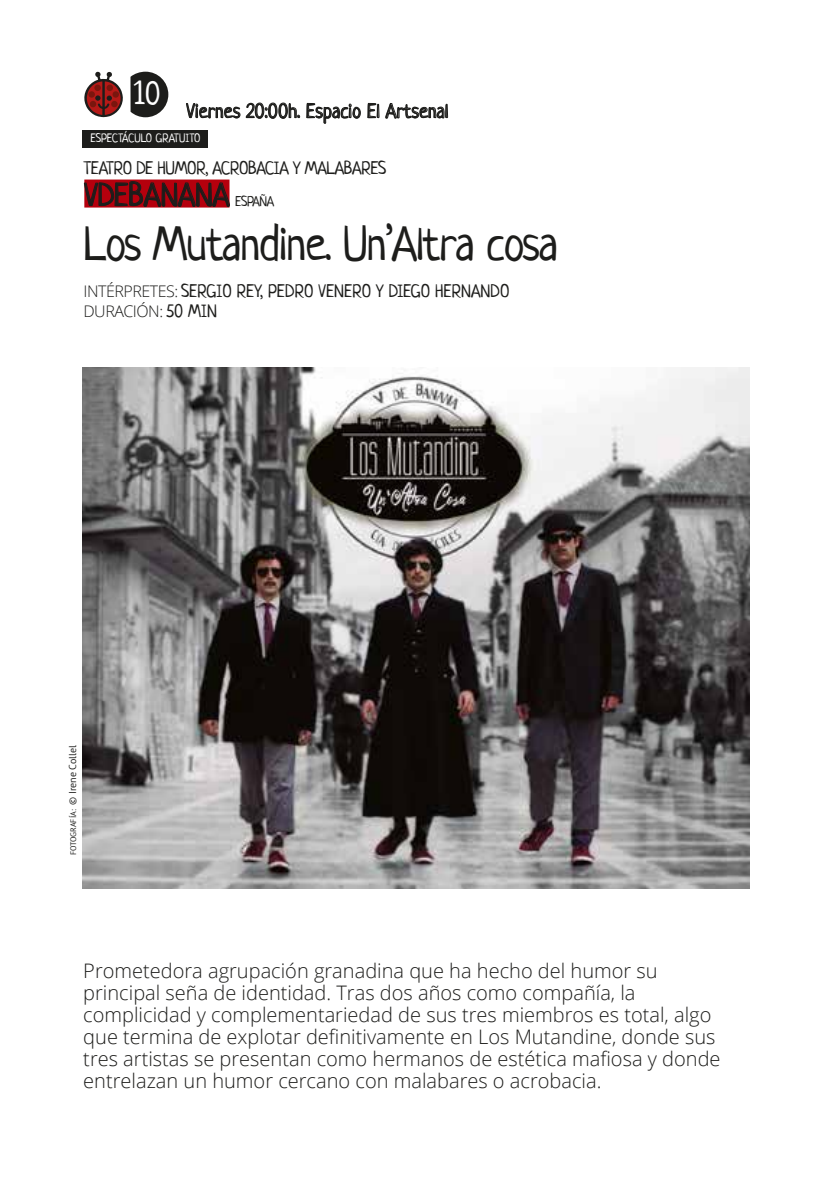
<style>
.page{position:relative;width:834px;height:1191px;background:#fff}
.page>*{position:absolute;margin:0;border:0;box-sizing:border-box;transform-origin:0 0}
.t1{font:48px "Neucha";letter-spacing:-.025em;color:#1d1d1b}
.t2{font:32px "Neucha";color:#1d1d1b}
.t3{font:31.4px "Neucha";color:#fff}
.t4{font:300 20px/22px "Open Sans";color:#1d1d1b}
.t5{font:20px "Neucha";letter-spacing:.01em;color:#1d1d1b}
.t6{font:18px "Neucha";color:#1d1d1b}
.t7{font:18px "Neucha";letter-spacing:-.02em;color:#1d1d1b}
.t8{font:300 16px "Open Sans";letter-spacing:-.03em;color:#1d1d1b}
.t9{font:14px "Neucha";letter-spacing:-.03em;color:#1d1d1b}
.t10{font:12px "Neucha";color:#fff}
.t11{font:10px "PT Sans";color:#1d1d1b}
.s1{font-family:"Open Sans";font-weight:300;font-size:16px}
.s2{font-family:"Neucha";font-weight:400;font-size:18px}
.s3{font-size:8px}
</style>
<div class="page">
<svg style="left:84px;top:72px;width:39px;height:45px"></svg>
<div style="left:112px;top:91px;width:7px;height:7px;background:#7a160e;border-radius:50%"></div>
<div style="left:111px;top:101px;width:7px;height:6px;background:#7a160e;border-radius:50%"></div>
<svg style="left:130px;top:72px;width:38px;height:45px;background:#40403e"></svg>
<div style="left:84px;top:179px;width:145px;height:28px;background:#dd8b90"></div>
<svg style="left:83px;top:180px;width:147px;height:28px;background:#910d16"></svg>
<img style="left:83px;top:367px;width:666px;height:521px">
<div style="left:83px;top:130px;width:125px;height:17px;background:#1d1d1b"></div>
<svg style="left:186px;top:103px;width:54px;height:15px"></svg>
<svg style="left:246px;top:102px;width:54px;height:17px"></svg>
<svg style="left:306px;top:103px;width:55px;height:21px"></svg>
<svg style="left:367px;top:103px;width:12px;height:15px"></svg>
<svg style="left:385px;top:103px;width:63px;height:16px"></svg>
<h3 class="t3" style="left:134px;top:74px;width:28px">10</h3>
<p class="t5" style="left:186px;top:98px;width:263px">Viernes 20:00h. Espacio El Artsenal</p>
<p class="t10" style="left:90px;top:131px;width:111px">ESPECTÁCULO GRATUITO</p>
<p class="t7" style="left:83px;top:157px;width:304px">TEATRO DE HUMOR, ACROBACIA Y MALABARES</p>
<h2 class="t2" style="left:84px;top:175px;width:147px">VDEBANANA</h2>
<p class="t9" style="left:235px;top:192px;width:40px">ESPAÑA</p>
<h1 class="t1" style="left:83px;top:214px;width:476px">Los Mutandine. Un’Altra cosa</h1>
<p class="t6" style="left:83px;top:279px;width:427px"><span class="s1">INTÉRPRETES:</span> SERGIO REY, PEDRO VENERO Y DIEGO HERNANDO</p>
<p class="t8" style="left:83px;top:300px;width:135px">DURACIÓN: <span class="s2">50 MIN</span></p>
<p class="t11" style="left:66px;top:855px;width:112px;rotate:-90deg"><span class="s3">FOTOGRAFÍA:</span> © Irene Collel</p>
<p class="t4" style="left:83px;top:959px;width:638px">Prometedora agrupación granadina que ha hecho del humor su principal seña de identidad. Tras dos años como compañía, la complicidad y complementariedad de sus tres miembros es total, algo que termina de explotar definitivamente en Los Mutandine, donde sus tres artistas se presentan como hermanos de estética mafiosa y donde entrelazan un humor cercano con malabares o acrobacia.</p>
</div>
